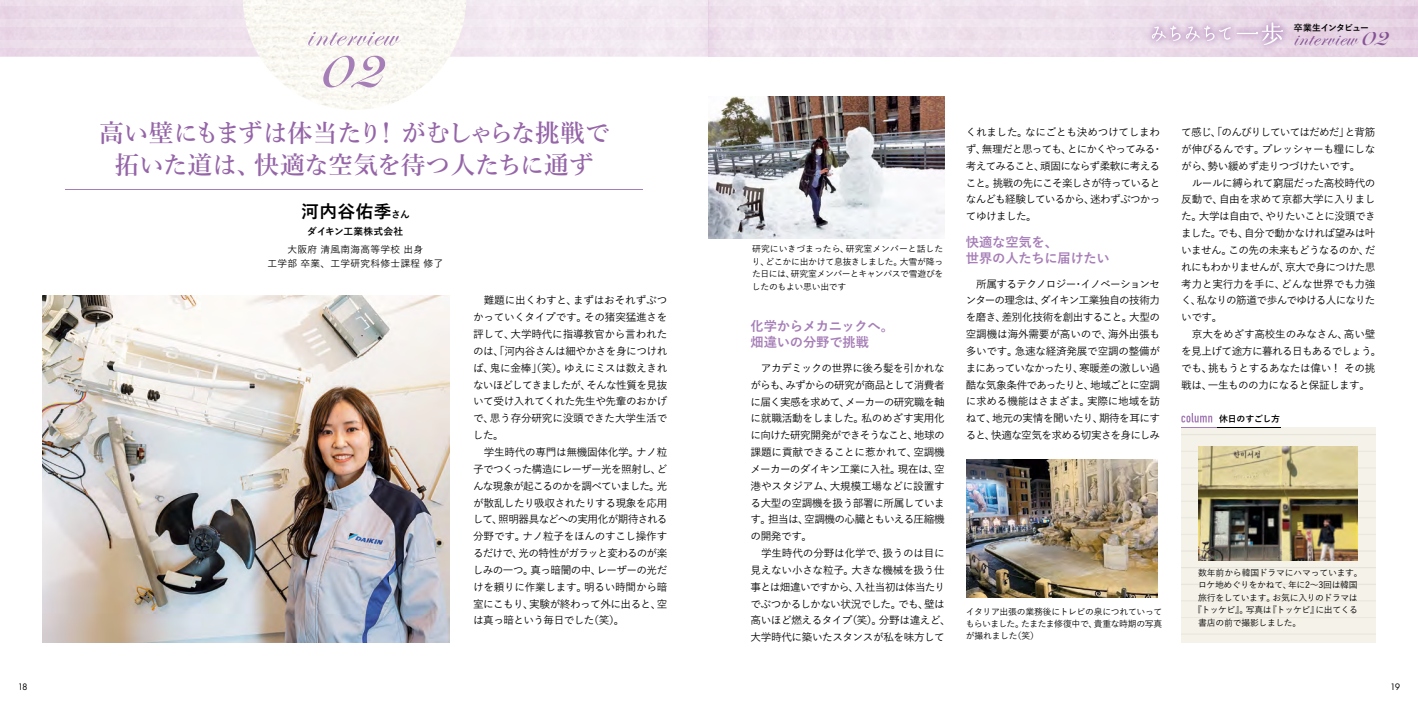
<style>
.page{position:relative;width:1418px;height:709px;background:#fff}
.page>*{position:absolute;margin:0;border:0;box-sizing:border-box;transform-origin:0 0}
.t1{font:57.62px "Snell Roundhand LT Std Bd Scr";color:#a67eb7}
.t2{font:600 24.75px/31.9px "Yu Min";letter-spacing:-.025em;color:#9565a8;text-align:center}
.t3{font:24.75px "Edwardian Script ITC";letter-spacing:.025em;color:#9565a8}
.t4{font:700 17.75px "Yu Go";letter-spacing:.025em;color:#000}
.t5{font:700 13.25px/16px "Yu Go";letter-spacing:-.015em;color:#a67eb7}
.t6{font:500 10.62px/16.9px "Yu Go";letter-spacing:-.045em;color:#000}
.t7{font:500 10.62px/16.9px "Yu Go";letter-spacing:-.07em;color:#000}
.t8{font:500 9.75px/14.1px "Yu Go";letter-spacing:.025em;color:#000;text-align:center}
.t9{font:700 9.75px "Yu Go";letter-spacing:.025em;color:#000}
.t10{font:9.75px "Futura PT";color:#000}
.t11{font:500 8.88px/12.4px "Yu Go";letter-spacing:-.035em;color:#000;text-align:justify}
.t12{font:700 8.88px "Yu Go";letter-spacing:-.09em;color:#000}
.t13{font:700 8.88px "Yu Go";letter-spacing:-.03em;color:#000}
.s1{font-size:9.75px}
.s2{font-family:"Snell Roundhand LT Std Bd Scr"}
</style>
<div class="page">
<div style="left:0;top:0;width:709px;height:5px;background:#f2e8f0"></div>
<div style="left:0;top:19px;width:709px;height:8px;background:#f1e7ef"></div>
<div style="left:0;top:41px;width:709px;height:7px;background:#f2e7f0"></div>
<div style="left:709px;top:0;width:708px;height:5px;background:#efe3ee"></div>
<svg style="left:709px;top:19px;width:708px;height:8px;background:#eee3ed"></svg>
<svg style="left:709px;top:41px;width:708px;height:7px;background:#efe3ed"></svg>
<img style="left:243px;top:0;width:223px;height:110px">
<svg style="left:308px;top:32px;width:93px;height:14px"></svg>
<div style="left:1144px;top:15px;width:146px;height:38px;background:#ead9e8"></div>
<svg style="left:1151px;top:22px;width:131px;height:23px"></svg>
<div style="left:1181px;top:427px;width:194px;height:215px;background:#f5f2e9"></div>
<svg style="left:1181px;top:413px;width:31px;height:9px"></svg>
<hr style="left:1213px;top:427px;width:67px;height:1px;background:#000">
<hr style="left:1181px;top:427px;width:35px;height:1px;background:#a67eb7">
<hr style="left:65px;top:189px;width:578px;height:1px;background:#a67eb7">
<img style="left:1198px;top:446px;width:159px;height:114px">
<img style="left:709px;top:97px;width:235px;height:141px">
<img style="left:966px;top:459px;width:191px;height:138px">
<img style="left:43px;top:295px;width:406px;height:347px">
<h1 class="t1" style="left:323px;top:33px;width:65px">02</h1>
<h2 class="t2" style="left:99px;top:118px;width:512px">高い壁にもまずは体当たり！ がむしゃらな挑戦で拓いた道は、快適な空気を待つ人たちに通ず</h2>
<h3 class="t4" style="left:301px;top:201px;width:110px">河内谷佑季<span class="s1">さん</span></h3>
<p class="t9" style="left:307px;top:226px;width:98px">ダイキン工業株式会社</p>
<p class="t8" style="left:267px;top:241px;width:177px">大阪府 清風南海高等学校 出身<br>工学部 卒業、工学研究科修士課程 修了</p>
<p class="t6" style="left:473px;top:291px;width:196px">　難題に出くわすと、まずはおそれずぶつかっていくタイプです。その猪突猛進さを評して、大学時代に指導教官から言われたのは、「河内谷さんは細やかさを身につければ、鬼に金棒」（笑）。ゆえにミスは数えきれないほどしてきましたが、そんな性質を見抜いて受け入れてくれた先生や先輩のおかげで、思う存分研究に没頭できた大学生活でした。<br>　学生時代の専門は無機固体化学。ナノ粒子でつくった構造にレーザー光を照射し、どんな現象が起こるのかを調べていました。光が散乱したり吸収されたりする現象を応用して、照明器具などへの実用化が期待される分野です。ナノ粒子をほんのすこし操作するだけで、光の特性がガラッと変わるのが楽しみの一つ。真っ暗闇の中、レーザーの光だけを頼りに作業します。明るい時間から暗室にこもり、実験が終わって外に出ると、空は真っ暗という毎日でした（笑）。</p>
<p class="t12" style="left:1293px;top:23px;width:77px">卒業生インタビュー</p>
<h2 class="t3" style="left:1293px;top:24px;width:98px">interview <span class="s2">02</span></h2>
<p class="t11" style="left:752px;top:242px;width:193px">研究にいきづまったら、研究室メンバーと話したり、どこかに出かけて息抜きしました。大雪が降った日には、研究室メンバーとキャンパスで雪遊びをしたのもよい思い出です</p>
<p class="t5" style="left:750px;top:318px;width:145px">化学からメカニックへ。畑違いの分野で挑戦</p>
<p class="t6" style="left:750px;top:358px;width:202px">　アカデミックの世界に後ろ髪を引かれながらも、みずからの研究が商品として消費者に届く実感を求めて、メーカーの研究職を軸に就職活動をしました。私のめざす実用化に向けた研究開発ができそうなこと、地球の課題に貢献できることに惹かれて、空調機メーカーのダイキン工業に入社。現在は、空港やスタジアム、大規模工場などに設置する大型の空調機を扱う部署に所属しています。担当は、空調機の心臓ともいえる圧縮機の開発です。<br>　学生時代の分野は化学で、扱うのは目に見えない小さな粒子。大きな機械を扱う仕事とは畑違いですから、入社当初は体当たりでぶつかるしかない状況でした。でも、壁は高いほど燃えるタイプ（笑）。分野は違えど、大学時代に築いたスタンスが私を味方して</p>
<p class="t7" style="left:965px;top:122px;width:199px">くれました。なにごとも決めつけてしまわず、無理だと思っても、とにかくやってみる・考えてみること、頑固にならず柔軟に考えること。挑戦の先にこそ楽しさが待っているとなんども経験しているから、迷わずぶつかってゆけました。</p>
<p class="t5" style="left:965px;top:234px;width:145px">快適な空気を、<br>世界の人たちに届けたい</p>
<p class="t6" style="left:965px;top:274px;width:196px;text-align:justify">　所属するテクノロジー・イノベーションセンターの理念は、ダイキン工業独自の技術力を磨き、差別化技術を創出すること。大型の空調機は海外需要が高いので、海外出張も多いです。急速な経済発展で空調の整備がまにあっていなかったり、寒暖差の激しい過酷な気象条件であったりと、地域ごとに空調に求める機能はさまざま。実際に地域を訪ねて、地元の実情を聞いたり、期待を耳にすると、快適な空気を求める切実さを身にしみ</p>
<p class="t6" style="left:1181px;top:122px;width:202px">て感じ、「のんびりしていてはだめだ」と背筋が伸びるんです。プレッシャーも糧にしながら、勢い緩めず走りつづけたいです。<br>　ルールに縛られて窮屈だった高校時代の反動で、自由を求めて京都大学に入りました。大学は自由で、やりたいことに没頭できました。でも、自分で動かなければ望みは叶いません。この先の未来もどうなるのか、だれにもわかりませんが、京大で身につけた思考力と実行力を手に、どんな世界でも力強く、私なりの筋道で歩んでゆける人になりたいです。<br>　京大をめざす高校生のみなさん、高い壁を見上げて途方に暮れる日もあるでしょう。でも、挑もうとするあなたは偉い！ その挑戦は、一生ものの力になると保証します。</p>
<p class="t13" style="left:1219px;top:414px;width:62px">休日のすごし方</p>
<p class="t11" style="left:965px;top:604px;width:198px">イタリア出張の業務後にトレビの泉につれていってもらいました。たまたま修復中で、貴重な時期の写真が撮れました（笑）</p>
<p class="t11" style="left:1198px;top:565px;width:166px">数年前から韓国ドラマにハマっています。</p>
<p class="t11" style="left:1197px;top:577px;width:161px">ロケ地めぐりをかねて、年に2〜3回は韓国</p>
<p class="t11" style="left:1198px;top:590px;width:161px">旅行をしています。お気に入りのドラマは</p>
<p class="t11" style="left:1193px;top:602px;width:166px">『トッケビ』。写真は『トッケビ』に出てくる</p>
<p class="t11" style="left:1198px;top:615px;width:105px">書店の前で撮影しました。</p>
<p class="t10" style="left:18px;top:680px;width:11px">18</p>
<p class="t10" style="left:1390px;top:680px;width:11px">19</p>
</div>
